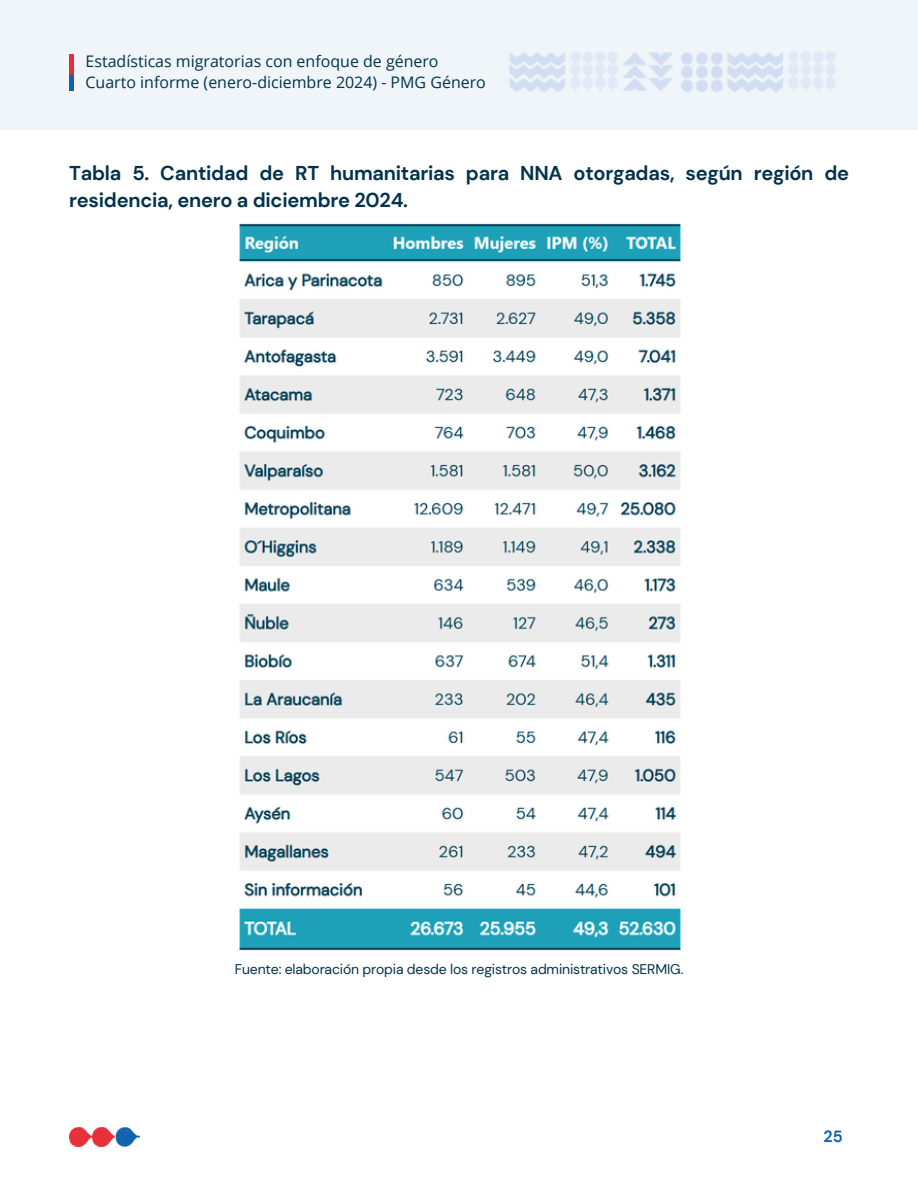
<style>
.page{position:relative;width:918px;height:1188px;background:#fff}
.page>*{position:absolute;margin:0;border:0;box-sizing:border-box;transform-origin:0 0}
.t1{font:700 20px/27px "DM Sans";letter-spacing:-.01em;color:#02334b}
.t2{font:700 16.2px "DM Sans";color:#0e64ac}
.t3{font:16px/21.2px "Open Sans";color:#02334b}
.t4{font:14px "DM Sans";letter-spacing:-.01em;color:#02334b}
</style>
<div class="page">
<img style="left:239px;top:223px;width:442px;height:728px">
<img style="left:69px;top:1127px;width:71px;height:20px">
<div style="left:0;top:0;width:918px;height:129px;background:#f0f5fa"></div>
<img style="left:69px;top:54px;width:5px;height:36px">
<img style="left:509px;top:52px;width:326px;height:40px">
<p class="t3" style="left:86px;top:50px;width:402px">Estadísticas migratorias con enfoque de género<br>Cuarto informe (enero-diciembre 2024) - PMG Género</p>
<p class="t1" style="left:69px;top:160px;width:781px">Tabla 5. Cantidad de RT humanitarias para NNA otorgadas, según región de residencia, enero a diciembre 2024.</p>
<p class="t4" style="left:235px;top:960px;width:450px">Fuente: elaboración propia desde los registros administrativos SERMIG.</p>
<h2 class="t2" style="left:823px;top:1126px;width:21px">25</h2>
</div>
